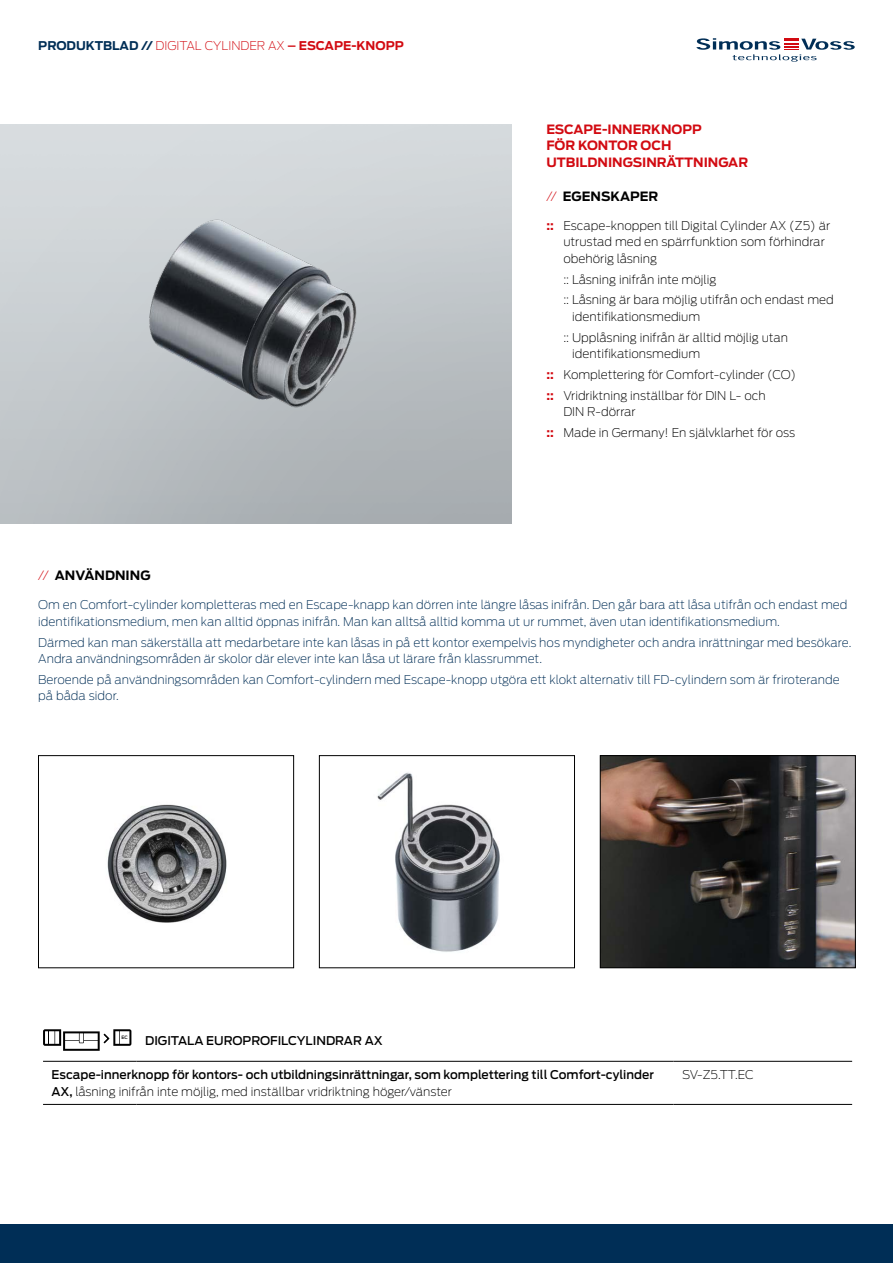
<style>
.page{position:relative;width:893px;height:1263px;background:#fff}
.page>*{position:absolute;margin:0;border:0;box-sizing:border-box;transform-origin:0 0}
.t1{font:700 12.75px/16.5px "Antenna";color:#d20a11}
.t2{font:700 12.75px "Antenna";color:#000}
.t3{font:200 12px/16.5px "Antenna";color:#002e56}
.t4{font:200 12px/20.7px "Antenna";color:#000}
.t5{font:500 12px/16.5px "Antenna";color:#000}
.t6{font:200 12px "Antenna";color:#d20a11}
.t7{font:500 4.5px "Antenna";color:#000}
.s1{font-weight:700;color:#002e56}
.s2{font-weight:500}
.s3{font-weight:700}
.s4{font-weight:200;color:#d20a11}
.s5{font-weight:700;color:#d20a11}
.s6{font-weight:200}
</style>
<div class="page">
<img style="left:0;top:125px;width:512px;height:350px">
<svg style="left:696px;top:38px;width:159px;height:24px"></svg>
<hr style="left:43px;top:1061px;width:94px;height:1px;background:#000">
<hr style="left:137px;top:1061px;width:536px;height:1px;background:#000">
<hr style="left:673px;top:1061px;width:179px;height:1px;background:#000">
<hr style="left:43px;top:1104px;width:94px;height:1px;background:#000">
<hr style="left:137px;top:1104px;width:536px;height:1px;background:#000">
<hr style="left:673px;top:1104px;width:179px;height:1px;background:#000">
<svg style="left:43px;top:1029px;width:88px;height:22px"></svg>
<div style="left:0;top:1225px;width:893px;height:38px;background:#002e56"></div>
<img style="left:602px;top:757px;width:252px;height:209px">
<div style="left:600px;top:755px;width:256px;height:213px;border:1px solid #000"></div>
<img style="left:107px;top:804px;width:120px;height:119px">
<div style="left:38px;top:755px;width:256px;height:213px;border:1px solid #000"></div>
<img style="left:377px;top:772px;width:123px;height:180px">
<div style="left:319px;top:755px;width:256px;height:213px;border:1px solid #000"></div>
<p class="t6" style="left:38px;top:38px;width:367px"><span class="s1">PRODUKTBLAD //</span> DIGITAL CYLINDER AX <span class="s2">–</span> <span class="s3">ESCAPE-KNOPP</span></p>
<p class="t1" style="left:546px;top:121px;width:203px">ESCAPE-INNERKNOPP<br>FÖR KONTOR OCH<br>UTBILDNINGSINRÄTTNINGAR</p>
<p class="t2" style="left:546px;top:187px;width:114px"><span class="s4">//</span> EGENSKAPER</p>
<p class="t4" style="left:563px;top:217px;width:268px;line-height:16.5px;text-indent:-17px"><span class="s5">::</span> Escape-knoppen till Digital Cylinder AX (Z5) är utrustad med en spärrfunktion som förhindrar obehörig låsning</p>
<p class="t4" style="left:563px;top:268px;width:272px">:: Låsning inifrån inte möjlig<br>:: Låsning är bara möjlig utifrån och endast med</p>
<p class="t4" style="left:563px;top:306px;width:226px;text-indent:9px">identifikationsmedium<br>:: Upplåsning inifrån är alltid möjlig utan</p>
<p class="t4" style="left:546px;top:343px;width:251px;text-indent:26px">identifikationsmedium<br><span class="s5">::</span> Komplettering för Comfort-cylinder (CO) <span class="s5">::</span> Vridriktning inställbar för DIN L- och</p>
<p class="t4" style="left:546px;top:401px;width:250px;text-indent:17px">DIN R-dörrar<br><span class="s5">::</span> Made in Germany! En självklarhet för oss</p>
<p class="t2" style="left:38px;top:567px;width:114px"><span class="s4">//</span> ANVÄNDNING</p>
<p class="t3" style="left:38px;top:596px;width:811px">Om en Comfort-cylinder kompletteras med en Escape-knapp kan dörren inte längre låsas inifrån. Den går bara att låsa utifrån och endast med identifikationsmedium, men kan alltid öppnas inifrån. Man kan alltså alltid komma ut ur rummet, även utan identifikationsmedium.</p>
<p class="t3" style="left:38px;top:634px;width:815px">Därmed kan man säkerställa att medarbetare inte kan låsas in på ett kontor exempelvis hos myndigheter och andra inrättningar med besökare.<br>Andra användningsområden är skolor där elever inte kan låsa ut lärare från klassrummet.</p>
<p class="t3" style="left:38px;top:671px;width:803px">Beroende på användningsområden kan Comfort-cylindern med Escape-knopp utgöra ett klokt alternativ till FD-cylindern som är friroterande på båda sidor.</p>
<p class="t7" style="left:121px;top:1035px;width:8px">EC</p>
<p class="t5" style="left:145px;top:1032px;width:239px">DIGITALA EUROPROFILCYLINDRAR AX</p>
<p class="t5" style="left:52px;top:1066px;width:604px">Escape-innerknopp för kontors- och utbildningsinrättningar, som komplettering till Comfort-cylinder<br>AX, <span class="s6">låsning inifrån inte möjlig, med inställbar vridriktning höger/vänster</span></p>
<p class="t4" style="left:682px;top:1064px;width:73px">SV-Z5.TT.EC</p>
</div>
